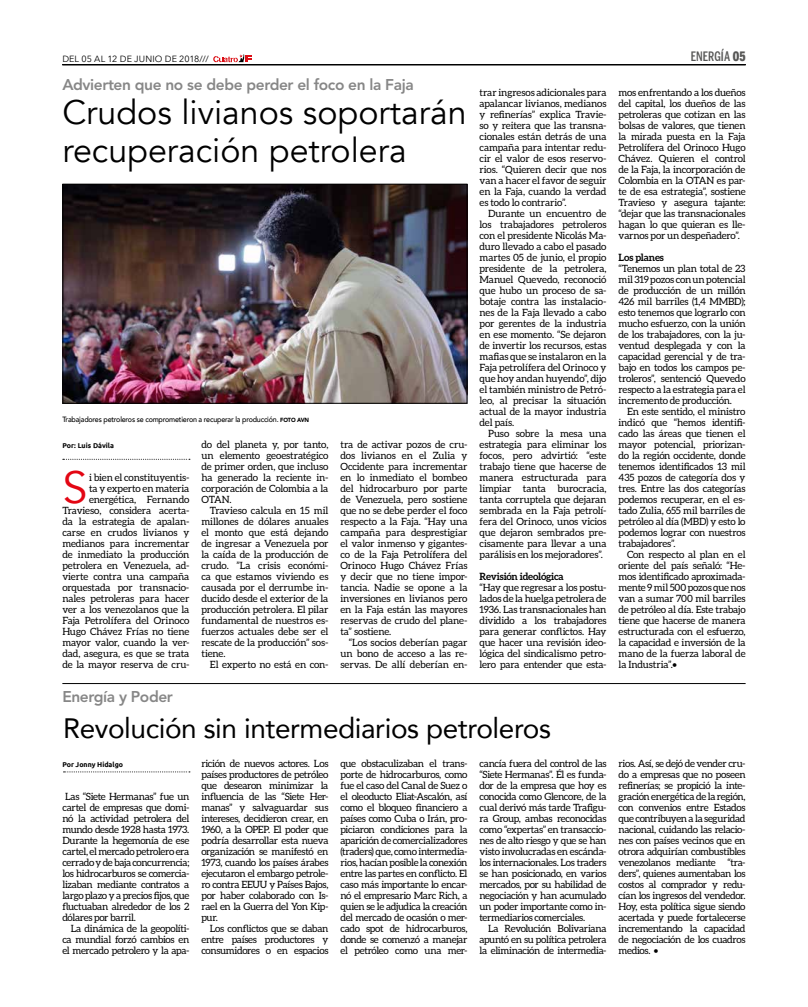
<style>
.page{position:relative;width:808px;height:1007px;background:#fff}
.page>*{position:absolute;margin:0;border:0;box-sizing:border-box;transform-origin:0 0}
.t1{font:45.2px "Avenir";color:#e30613}
.t2{font:34px/37.4px "Avenir";color:#000}
.t3{font:28px "Avenir";letter-spacing:-.015em;color:#000}
.t4{font:800 15.5px "Avenir LT Std";letter-spacing:-.025em;color:#878787}
.t5{font:500 13px "Benton Sans Comp";color:#575756}
.t6{font:10px/11px "Aleo";letter-spacing:-.02em;color:#000;text-align:justify}
.t7{font:700 10px "Aleo";letter-spacing:-.02em;color:#000}
.t8{font:9px "Avenir Next";letter-spacing:.015em;color:#000}
.t9{font:500 7.6px "Avenir";letter-spacing:-.025em;color:#000;scale:.94 1}
.t10{font:700 7px "Ubuntu";color:#000}
.s1{font-weight:900}
.s2{font-weight:900;font-size:6px}
</style>
<div class="page">
<svg style="left:213px;top:54px;width:38px;height:8px"></svg>
<hr style="left:62px;top:64px;width:684px;height:1px;background:#000">
<img style="left:64px;top:186px;width:401px;height:216px">
<div style="left:62px;top:184px;width:405px;height:220px;border:1px solid #000"></div>
<svg style="left:63px;top:459px;width:127px;height:1px"></svg>
<svg style="left:64px;top:771px;width:126px;height:1px"></svg>
<hr style="left:62px;top:683px;width:684px;height:1px;background:#000">
<p class="t8" style="left:62px;top:51px;width:148px">DEL 05 AL 12 DE JUNIO DE 2018///</p>
<h3 class="t5" style="left:691px;top:49px;width:56px">ENERGÍA <span class="s1">05</span></h3>
<h3 class="t4" style="left:62px;top:76px;width:353px">Advierten que no se debe perder el foco en la Faja</h3>
<p class="t6" style="left:618px;top:86px;width:129px">mos enfrentando a los dueños del capital, los dueños de las petroleras que cotizan en las bolsas de valores, que tienen la mirada puesta en la Faja Petrolífera del Orinoco Hugo Chávez. Quieren el control de la Faja, la incorporación de Colombia en la OTAN es par&shy;te de esa estrategia”, sostiene Travieso y asegura tajante: “dejar que las transnacionales hagan lo que quieran es lle&shy;varnos por un despeñadero”.</p>
<p class="t7" style="left:618px;top:251px;width:47px">Los planes</p>
<p class="t6" style="left:618px;top:262px;width:129px">“Tenemos un plan total de 23 mil 319 pozos con un potencial de producción de un millón 426 mil barriles (1,4 MMBD); esto tenemos que lograrlo con mucho esfuerzo, con la unión de los trabajadores, con la ju&shy;ventud desplegada y con la capacidad gerencial y de tra&shy;bajo en todos los campos pe&shy;troleros”, sentenció Quevedo respecto a la estrategia para el incremento de producción.</p>
<p class="t6" style="left:618px;top:405px;width:129px;text-indent:8px">En este sentido, el ministro indicó que “hemos identifi&shy;cado las áreas que tienen el mayor potencial, priorizan&shy;do la región occidente, donde tenemos identificados 13 mil 435 pozos de categoría dos y tres. Entre las dos categorías podemos recuperar, en el es&shy;tado Zulia, 655 mil barriles de petróleo al día (MBD) y esto lo podemos lograr con nuestros trabajadores”.</p>
<p class="t6" style="left:618px;top:548px;width:129px;text-indent:8px">Con respecto al plan en el oriente del país señaló: “He&shy;mos identificado aproximada&shy;mente 9 mil 500 pozos que nos van a sumar 700 mil barriles de petróleo al día. Este trabajo tiene que hacerse de manera estructurada con el esfuerzo, la capacidad e inversión de la mano de la fuerza laboral de la Industria”.•</p>
<p class="t6" style="left:479px;top:86px;width:129px">trar ingresos adicionales para apalancar livianos, medianos y refinerías” explica Travie&shy;so y reitera que las transna&shy;cionales están detrás de una campaña para intentar redu&shy;cir el valor de esos reservo&shy;rios. “Quieren decir que nos van a hacer el favor de seguir en la Faja, cuando la verdad es todo lo contrario”.</p>
<p class="t6" style="left:479px;top:207px;width:129px;text-indent:8px">Durante un encuentro de los trabajadores petroleros con el presidente Nicolás Ma&shy;duro llevado a cabo el pasado martes 05 de junio, el propio presidente de la petrolera, Manuel Quevedo, reconoció que hubo un proceso de sa&shy;botaje contra las instalacio&shy;nes de la Faja llevado a cabo por gerentes de la industria en ese momento. “Se dejaron de invertir los recursos, estas mafias que se instalaron en la Faja petrolífera del Orinoco y que hoy andan huyendo”, dijo el también ministro de Petró&shy;leo, al precisar la situación actual de la mayor industria del país.</p>
<p class="t6" style="left:479px;top:427px;width:129px;text-indent:8px">Puso sobre la mesa una estrategia para eliminar los focos, pero advirtió: “este trabajo tiene que hacerse de manera estructurada para limpiar tanta burocracia, tanta corruptela que dejaran sembrada en la Faja petrolí&shy;fera del Orinoco, unos vicios que dejaron sembrados pre&shy;cisamente para llevar a una parálisis en los mejoradores”.</p>
<p class="t7" style="left:479px;top:570px;width:86px">Revisión ideológica</p>
<p class="t6" style="left:479px;top:581px;width:129px">“Hay que regresar a los postu&shy;lados de la huelga petrolera de 1936. Las transnacionales han dividido a los trabajadores para generar conflictos. Hay que hacer una revisión ideo&shy;lógica del sindicalismo petro&shy;lero para entender que esta-</p>
<h2 class="t2" style="left:62px;top:94px;width:406px">Crudos livianos soportarán recuperación petrolera</h2>
<p class="t9" style="left:62px;top:413px;width:264px">Trabajadores petroleros se comprometieron a recuperar la producción. <span class="s2">FOTO AVN</span></p>
<p class="t6" style="left:201px;top:438px;width:129px">do del planeta y, por tanto, un elemento geoestratégico de primer orden, que incluso ha generado la reciente in&shy;corporación de Colombia a la OTAN.</p>
<p class="t6" style="left:201px;top:504px;width:129px;text-indent:8px">Travieso calcula en 15 mil millones de dólares anuales el monto que está dejando de ingresar a Venezuela por la caída de la producción de crudo. ”La crisis económi&shy;ca que estamos viviendo es causada por el derrumbe in&shy;ducido desde el exterior de la producción petrolera. El pilar fundamental de nuestros es&shy;fuerzos actuales debe ser el rescate de la producción” sos&shy;tiene.</p>
<p class="t6" style="left:210px;top:658px;width:120px">El experto no está en con-</p>
<p class="t6" style="left:340px;top:438px;width:129px">tra de activar pozos de cru&shy;dos livianos en el Zulia y Occidente para incrementar en lo inmediato el bombeo del hidrocarburo por parte de Venezuela, pero sostiene que no se debe perder el foco respecto a la Faja. “Hay una campaña para desprestigiar el valor inmenso y gigantes&shy;co de la Faja Petrolífera del Orinoco Hugo Chávez Frías y decir que no tiene impor&shy;tancia. Nadie se opone a la inversiones en livianos pero en la Faja están las mayores reservas de crudo del plane&shy;ta” sostiene.</p>
<p class="t6" style="left:340px;top:636px;width:129px;text-indent:8px">“Los socios deberían pagar un bono de acceso a las re&shy;servas. De allí deberían en-</p>
<p class="t10" style="left:62px;top:441px;width:53px">Por: Luis Dávila</p>
<h1 class="t1" style="left:62px;top:460px;width:27px">S</h1>
<p class="t6" style="left:62px;top:471px;width:129px;text-align:right">i bien el constituyentis-<br>ta y experto en materia energética, Fernando<br>Travieso, considera acerta&shy;da la estrategia de apalan&shy;carse en crudos livianos y medianos para incrementar de inmediato la producción petrolera en Venezuela, ad&shy;vierte contra una campaña orquestada por transnacio&shy;nales petroleras para hacer ver a los venezolanos que la<br>Faja Petrolífera del Orinoco<br>Hugo Chávez Frías no tiene mayor valor, cuando la ver&shy;dad, asegura, es que se trata de la mayor reserva de cru-</p>
<h3 class="t4" style="left:62px;top:687px;width:112px">Energía y Poder</h3>
<h3 class="t3" style="left:63px;top:705px;width:489px">Revolución sin intermediarios petroleros</h3>
<p class="t10" style="left:62px;top:760px;width:62px">Por Jonny Hidalgo</p>
<p class="t6" style="left:62px;top:790px;width:129px">Las “Siete Hermanas” fue un cartel de empresas que domi&shy;nó la actividad petrolera del mundo desde 1928 hasta 1973.<br>Durante la hegemonía de ese cartel, el mercado petrolero era cerrado y de baja concurrencia; los hidrocarburos se comercia&shy;lizaban mediante contratos a largo plazo y a precios fijos, que fluctuaban alrededor de los 2 dólares por barril.</p>
<p class="t6" style="left:62px;top:922px;width:129px;text-indent:9px">La dinámica de la geopolíti&shy;ca mundial forzó cambios en el mercado petrolero y la apa-</p>
<p class="t6" style="left:201px;top:757px;width:129px">rición de nuevos actores. Los países productores de petróleo que desearon minimizar la influencia de las “Siete Her&shy;manas” y salvaguardar sus intereses, decidieron crear, en 1960, a la OPEP. El poder que podría desarrollar esta nueva organización se manifestó en 1973, cuando los países árabes ejecutaron el embargo petrole&shy;ro contra EEUU y Países Bajos, por haber colaborado con Is&shy;rael en la Guerra del Yon Kip&shy;pur.</p>
<p class="t6" style="left:201px;top:922px;width:129px;text-indent:8px">Los conflictos que se daban entre países productores y consumidores o en espacios</p>
<p class="t6" style="left:340px;top:757px;width:129px">que obstaculizaban el trans&shy;porte de hidrocarburos, como fue el caso del Canal de Suez o el oleoducto Eliat-Ascalón, así como el bloqueo financiero a países como Cuba o Irán, pro&shy;piciaron condiciones para la aparición de comercializadores (traders) que, como intermedia&shy;rios, hacían posible la conexión entre las partes en conflicto. El caso más importante lo encar&shy;nó el empresario Marc Rich, a quien se le adjudica la creación del mercado de ocasión o mer&shy;cado spot de hidrocarburos, donde se comenzó a manejar el petróleo como una mer-</p>
<p class="t6" style="left:479px;top:757px;width:129px">cancía fuera del control de las “Siete Hermanas”. Él es funda&shy;dor de la empresa que hoy es conocida como Glencore, de la cual derivó más tarde Trafigu&shy;ra Group, ambas reconocidas como “expertas” en transaccio&shy;nes de alto riesgo y que se han visto involucradas en escánda&shy;los internacionales. Los traders se han posicionado, en varios mercados, por su habilidad de negociación y han acumulado un poder importante como in&shy;termediarios comerciales.</p>
<p class="t6" style="left:479px;top:922px;width:129px;text-indent:8px">La Revolución Bolivariana apuntó en su política petrolera la eliminación de intermedia-</p>
<p class="t6" style="left:618px;top:757px;width:129px">rios. Así, se dejó de vender cru&shy;do a empresas que no poseen refinerías; se propició la inte&shy;gración energética de la región, con convenios entre Estados que contribuyen a la seguridad nacional, cuidando las relacio&shy;nes con países vecinos que en otrora adquirían combustibles venezolanos mediante “tra&shy;ders”, quienes aumentaban los costos al comprador y redu&shy;cían los ingresos del vendedor.<br>Hoy, esta política sigue siendo acertada y puede fortalecerse incrementando la capacidad de negociación de los cuadros medios. •</p>
</div>
